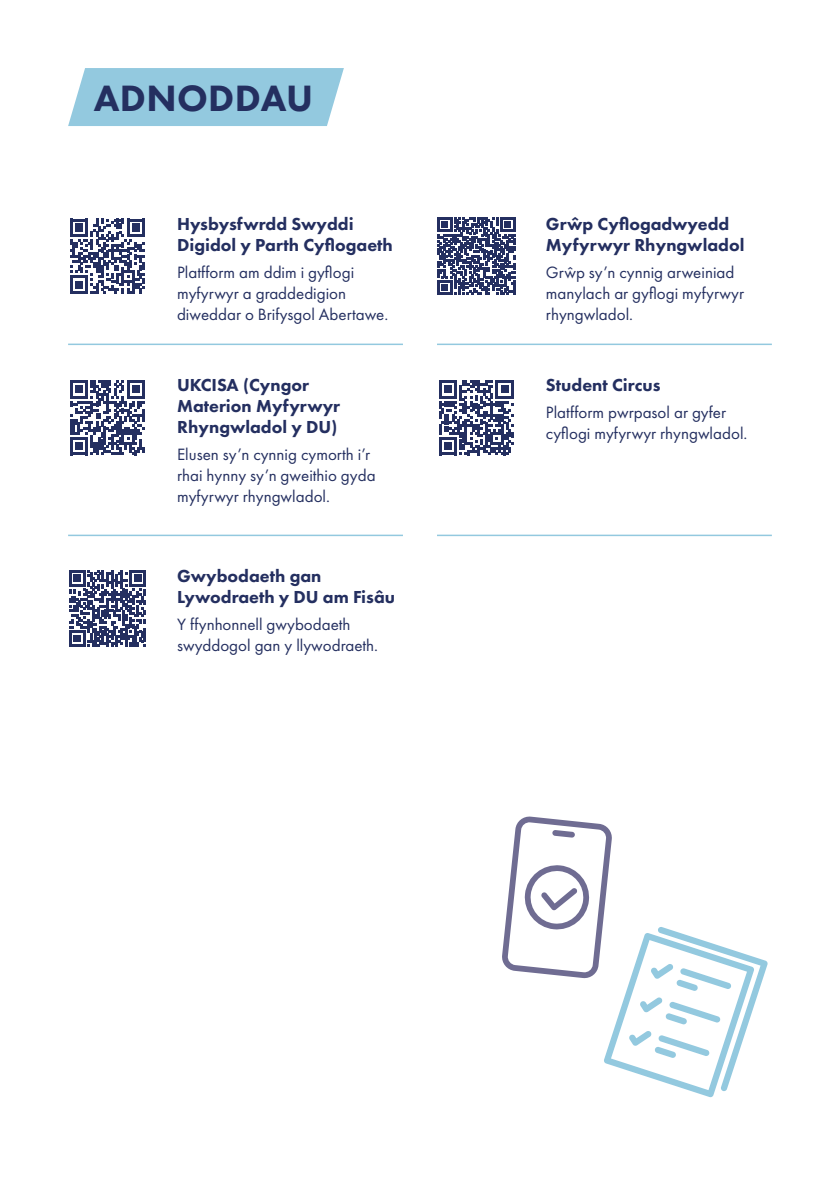
<style>
.page{position:relative;width:840px;height:1191px;background:#fff}
.page>*{position:absolute;margin:0;border:0;box-sizing:border-box;transform-origin:0 0}
.t1{font:800 38px "Futura PT";letter-spacing:.01em;color:#242f60}
.t2{font:800 18px/21px "Futura PT";color:#242f60}
.t3{font:17px/21px "Futura PT";color:#242f60}
</style>
<div class="page">
<hr style="left:437px;top:534px;width:334px;height:2px;background:#93c9df">
<hr style="left:437px;top:343px;width:334px;height:2px;background:#93c9df">
<hr style="left:68px;top:343px;width:335px;height:2px;background:#93c9df">
<hr style="left:68px;top:534px;width:335px;height:2px;background:#93c9df">
<svg style="left:439px;top:380px;width:74px;height:75px"></svg>
<svg style="left:437px;top:217px;width:78px;height:78px"></svg>
<svg style="left:69px;top:570px;width:77px;height:77px"></svg>
<svg style="left:70px;top:380px;width:75px;height:75px"></svg>
<svg style="left:70px;top:219px;width:75px;height:74px"></svg>
<div style="left:68px;top:68px;width:276px;height:58px;background:#93c9df"></div>
<svg style="left:502px;top:816px;width:265px;height:281px"></svg>
<p class="t1" style="left:94px;top:74px;width:221px">ADNODDAU</p>
<p class="t2" style="left:177px;top:213px;width:217px;line-height:21.6px">Hysbysfwrdd Swyddi<br>Digidol y Parth Cyfogaeth</p>
<p class="t3" style="left:177px;top:262px;width:213px">Platfform am ddim i gyfogi myfyrwyr a graddedigion diweddar o Brifysgol Abertawe.</p>
<p class="t2" style="left:177px;top:375px;width:164px">UKCISA (Cyngor<br>Materion Myfyrwyr<br>Rhyngwladol y DU)</p>
<p class="t3" style="left:177px;top:444px;width:200px">Elusen sy’n cynnig cymorth i’r rhai hynny sy’n gweithio gyda myfyrwyr rhyngwladol.</p>
<p class="t2" style="left:177px;top:565px;width:219px">Gwybodaeth gan<br>Lywodraeth y DU am Fisâu</p>
<p class="t3" style="left:177px;top:613px;width:202px">Y ffynhonnell gwybodaeth swyddogol gan y llywodraeth.</p>
<p class="t2" style="left:545px;top:213px;width:200px;line-height:21.6px">Grwˆ p Cyfogadwyedd<br>Myfyrwyr Rhyngwladol</p>
<p class="t3" style="left:545px;top:262px;width:199px">Grwˆp sy’n cynnig arweiniad manylach ar gyfogi myfyrwyr rhyngwladol.</p>
<p class="t2" style="left:545px;top:375px;width:116px">Student Circus</p>
<p class="t3" style="left:545px;top:402px;width:203px">Platfform pwrpasol ar gyfer cyfogi myfyrwyr rhyngwladol.</p>
</div>
